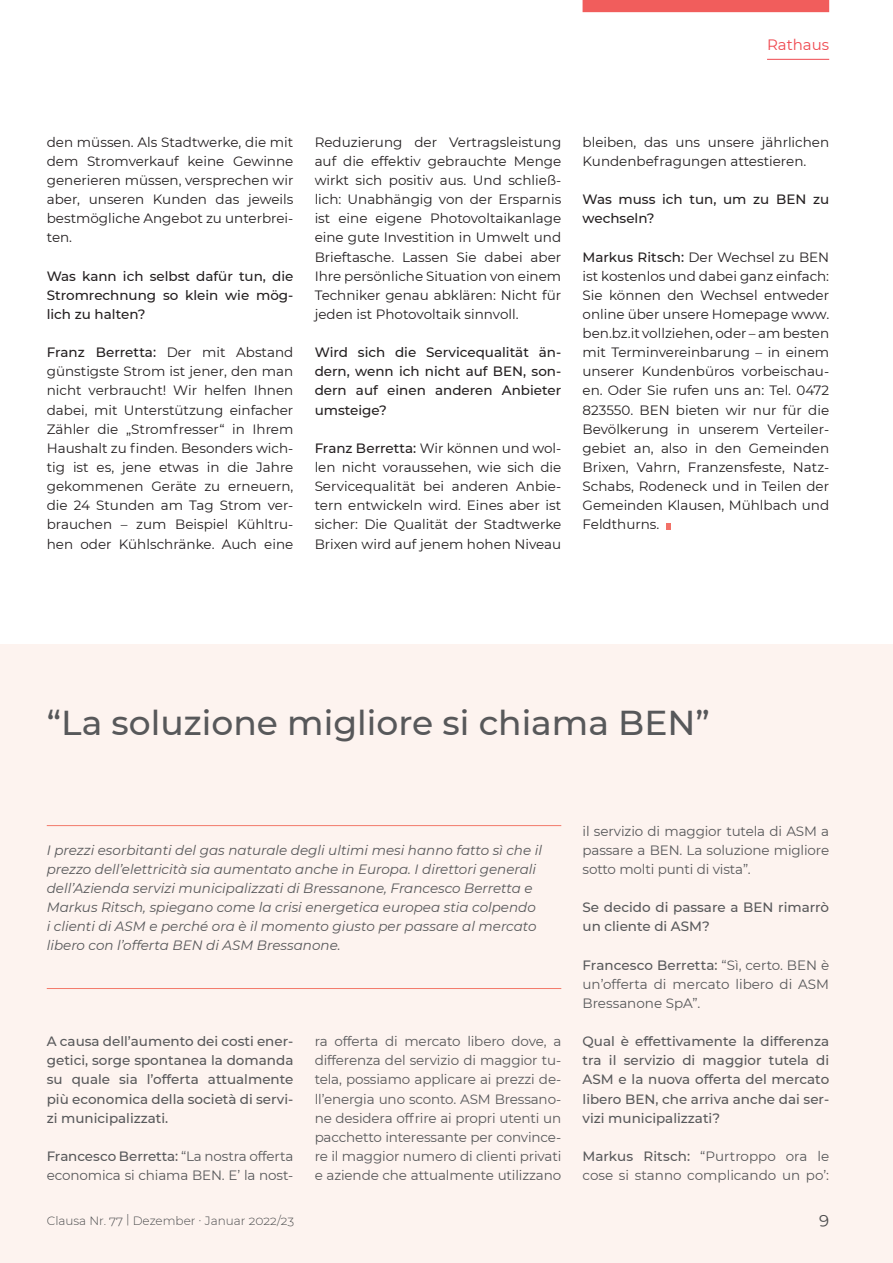
<style>
.page{position:relative;width:893px;height:1263px;background:#fff}
.page>*{position:absolute;margin:0;border:0;box-sizing:border-box;transform-origin:0 0}
.Interview_Titel_de{font:500 34.5px "Montserrat";color:#57585a}
.t1{font:16.5px "Montserrat";color:#4b4c4d}
.t2{font:15px "Montserrat";color:#ef484f}
.Interview_FT_serifen{font:13.5px/19.2px "Montserrat";color:#231f20;text-align:justify}
.Interview_FT_serifen-2{font:13.5px/19.2px "Montserrat";letter-spacing:-.01em;color:#57585a;text-align:justify}
.Interview_Vorspann_d{font:italic 13.5px/19.2px "Montserrat";color:#57585a}
.Interview_Frage_de{font:500 13.5px/19.2px "Montserrat";color:#57585a;text-align:justify}
.Interview_Frage_de-2{font:500 13.5px/19.2px "Montserrat";color:#231f20;text-align:justify}
.t3{font:300 12px "Montserrat";color:#4b4c4d}
.s1{font-weight:500}
</style>
<div class="page">
<div style="left:0;top:644px;width:893px;height:619px;background:#fdf3ef"></div>
<svg style="left:666px;top:523px;width:4px;height:6px"></svg>
<hr style="left:47px;top:825px;width:514px;height:1px;background:#f37a6b">
<hr style="left:47px;top:988px;width:514px;height:1px;background:#f37a6b">
<div style="left:583px;top:0;width:246px;height:12px;background:#f15d5c"></div>
<hr style="left:767px;top:59px;width:62px;height:1px;background:#ef484f">
<p class="t2" style="left:767px;top:35px;width:64px">Rathaus</p>
<p class="Interview_FT_serifen" style="left:47px;top:132px;width:248px">den müssen. Als Stadtwerke, die mit dem Stromverkauf keine Gewinne generieren müssen, versprechen wir aber, unseren Kunden das jeweils bestmögliche Angebot zu unterbrei&shy;ten.</p>
<p class="Interview_Frage_de-2" style="left:47px;top:266px;width:248px">Was kann ich selbst dafür tun, die Stromrechnung so klein wie mög&shy;lich zu halten?</p>
<p class="Interview_FT_serifen" style="left:47px;top:342px;width:248px"><span class="s1">Franz Berretta:</span> Der mit Abstand günstigste Strom ist jener, den man nicht verbraucht! Wir helfen Ihnen dabei, mit Unterstützung einfacher Zähler die „Stromfresser“ in Ihrem Haushalt zu finden. Besonders wich&shy;tig ist es, jene etwas in die Jahre gekommenen Geräte zu erneuern, die 24 Stunden am Tag Strom ver&shy;brauchen – zum Beispiel Kühltru&shy;hen oder Kühlschränke. Auch eine</p>
<p class="Interview_FT_serifen" style="left:315px;top:132px;width:248px">Reduzierung der Vertragsleistung auf die effektiv gebrauchte Menge wirkt sich positiv aus. Und schließ&shy;lich: Unabhängig von der Ersparnis ist eine eigene Photovoltaikanlage eine gute Investition in Umwelt und Brieftasche. Lassen Sie dabei aber Ihre persönliche Situation von einem Techniker genau abklären: Nicht für jeden ist Photovoltaik sinnvoll.</p>
<p class="Interview_Frage_de-2" style="left:315px;top:342px;width:248px">Wird sich die Servicequalität än&shy;dern, wenn ich nicht auf BEN, son&shy;dern auf einen anderen Anbieter umsteige?</p>
<p class="Interview_FT_serifen" style="left:315px;top:438px;width:248px"><span class="s1">Franz Berretta:</span> Wir können und wol&shy;len nicht voraussehen, wie sich die Servicequalität bei anderen Anbie&shy;tern entwickeln wird. Eines aber ist sicher: Die Qualität der Stadtwerke Brixen wird auf jenem hohen Niveau</p>
<p class="Interview_FT_serifen" style="left:583px;top:132px;width:248px">bleiben, das uns unsere jährlichen<br>Kundenbefragungen attestieren.</p>
<p class="Interview_Frage_de-2" style="left:583px;top:189px;width:248px">Was muss ich tun, um zu BEN zu wechseln?</p>
<p class="Interview_FT_serifen" style="left:583px;top:247px;width:248px"><span class="s1">Markus Ritsch:</span> Der Wechsel zu BEN ist kostenlos und dabei ganz einfach:<br>Sie können den Wechsel entweder online über unsere Homepage www. ben.bz.it vollziehen, oder – am besten mit Terminvereinbarung – in einem unserer Kundenbüros vorbeischau&shy;en. Oder Sie rufen uns an: Tel. 0472<br>823550. BEN bieten wir nur für die Bevölkerung in unserem Verteiler&shy;gebiet an, also in den Gemeinden Brixen, Vahrn, Franzensfeste, Natz-Schabs, Rodeneck und in Teilen der Gemeinden Klausen, Mühlbach und Feldthurns.</p>
<p class="Interview_Titel_de" style="left:47px;top:699px;width:665px">“La soluzione migliore si chiama BEN”</p>
<p class="Interview_Vorspann_d" style="left:47px;top:840px;width:497px">I prezzi esorbitanti del gas naturale degli ultimi mesi hanno fatto sì che il prezzo dell’elettricità sia aumentato anche in Europa. I direttori generali dell’Azienda servizi municipalizzati di Bressanone, Francesco Berretta e Markus Ritsch, spiegano come la crisi energetica europea stia colpendo i clienti di ASM e perché ora è il momento giusto per passare al mercato libero con l’offerta BEN di ASM Bressanone.</p>
<p class="Interview_Frage_de" style="left:47px;top:1031px;width:248px">A causa dell’aumento dei costi ener&shy;getici, sorge spontanea la domanda su quale sia l’offerta attualmente più economica della società di servi&shy;zi municipalizzati.</p>
<p class="Interview_FT_serifen-2" style="left:47px;top:1146px;width:248px"><span class="s1">Francesco Berretta:</span> “La nostra offerta economica si chiama BEN. E’ la nost-</p>
<p class="Interview_FT_serifen-2" style="left:315px;top:1031px;width:248px">ra offerta di mercato libero dove, a differenza del servizio di maggior tu&shy;tela, possiamo applicare ai prezzi de&shy;ll’energia uno sconto. ASM Bressano&shy;ne desidera offrire ai propri utenti un pacchetto interessante per convince&shy;re il maggior numero di clienti privati e aziende che attualmente utilizzano</p>
<p class="Interview_FT_serifen-2" style="left:583px;top:821px;width:248px">il servizio di maggior tutela di ASM a passare a BEN. La soluzione migliore sotto molti punti di vista”.</p>
<p class="Interview_Frage_de" style="left:583px;top:897px;width:248px">Se decido di passare a BEN rimarrò un cliente di ASM?</p>
<p class="Interview_FT_serifen-2" style="left:583px;top:955px;width:248px"><span class="s1">Francesco Berretta:</span> “Sì, certo. BEN è un’offerta di mercato libero di ASM Bressanone SpA”.</p>
<p class="Interview_Frage_de" style="left:583px;top:1031px;width:248px">Qual è effettivamente la differenza tra il servizio di maggior tutela di ASM e la nuova offerta del mercato libero BEN, che arriva anche dai ser&shy;vizi municipalizzati?</p>
<p class="Interview_FT_serifen-2" style="left:583px;top:1146px;width:248px"><span class="s1">Markus Ritsch:</span> “Purtroppo ora le cose si stanno complicando un po’:</p>
<p class="t3" style="left:47px;top:1212px;width:249px">Clausa Nr. 77 | Dezember · Januar 2022/23</p>
<p class="t1" style="left:819px;top:1207px;width:12px">9</p>
</div>
